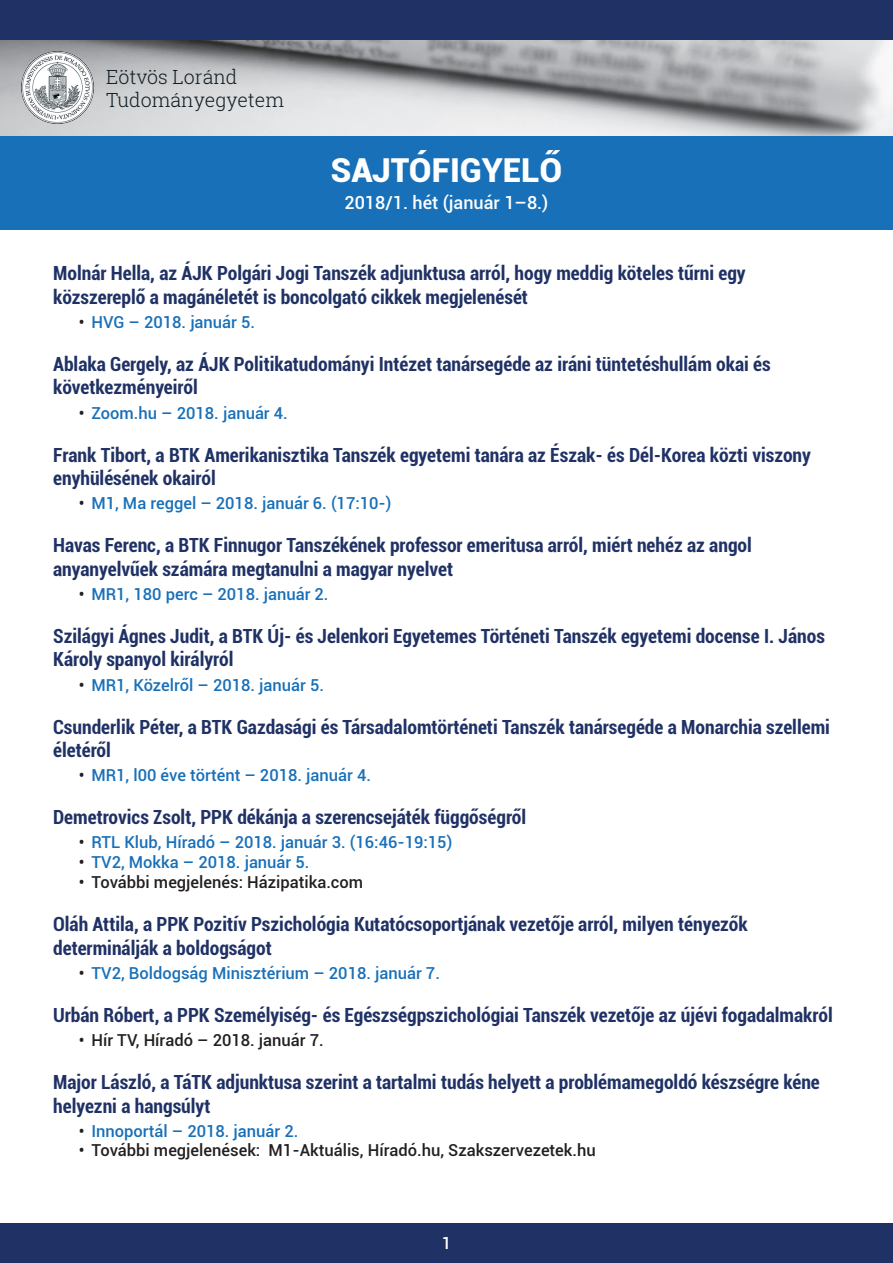
<style>
.page{position:relative;width:893px;height:1263px;background:#fff}
.page>*{position:absolute;margin:0;border:0;box-sizing:border-box;transform-origin:0 0}
.t1{font:900 33px "Roboto";color:#fff}
.t2{font:700 condensed 19.5px/23.4px "Roboto";color:#203265}
.t3{font:300 19.5px/23.4px "Roboto Slab";color:#0e1d27}
.t4{font:500 18px "Roboto";color:#fff}
.t5{font:500 16.5px "Roboto";color:#1870b9}
.t6{font:500 16.5px "Roboto";color:#231f20}
.t7{font:500 16.5px "Roboto";color:#fff}
.s1{color:#231f20}
</style>
<div class="page">
<img style="left:0;top:40px;width:893px;height:96px">
<div style="left:0;top:0;width:893px;height:40px;background:#203265"></div>
<img style="left:21px;top:51px;width:73px;height:72px">
<div style="left:0;top:1223px;width:893px;height:40px;background:#203265"></div>
<div style="left:0;top:136px;width:893px;height:94px;background:#1870b9"></div>
<p class="t3" style="left:106px;top:65px;width:179px">Eötvös Loránd<br>Tudományegyetem</p>
<h1 class="t1" style="left:331px;top:147px;width:233px">SAJTÓFIGYELŐ</h1>
<p class="t4" style="left:344px;top:190px;width:205px">2018/1. hét (január 1–8.)</p>
<p class="t2" style="left:53px;top:261px;width:694px">Molnár Hella, az ÁJK Polgári Jogi Tanszék adjunktusa arról, hogy meddig köteles tűrni egy közszereplő a magánéletét is boncolgató cikkek megjelenését</p>
<p class="t5" style="left:79px;top:310px;width:178px"><span class="s1">•</span> HVG – 2018. január 5.</p>
<p class="t2" style="left:53px;top:352px;width:719px">Ablaka Gergely, az ÁJK Politikatudományi Intézet tanársegéde az iráni tüntetéshullám okai és következményeiről</p>
<p class="t5" style="left:79px;top:401px;width:211px"><span class="s1">•</span> Zoom.hu – 2018. január 4.</p>
<p class="t2" style="left:53px;top:442px;width:759px">Frank Tibort, a BTK Amerikanisztika Tanszék egyetemi tanára az Észak- és Dél-Korea közti viszony enyhülésének okairól</p>
<p class="t5" style="left:79px;top:492px;width:314px"><span class="s1">•</span> M1, Ma reggel – 2018. január 6. (17:10-)</p>
<p class="t2" style="left:53px;top:533px;width:700px">Havas Ferenc, a BTK Finnugor Tanszékének professor emeritusa arról, miért nehéz az angol anyanyelvűek számára megtanulni a magyar nyelvet</p>
<p class="t5" style="left:79px;top:582px;width:251px"><span class="s1">•</span> MR1, 180 perc – 2018. január 2.</p>
<p class="t2" style="left:53px;top:624px;width:773px">Szilágyi Ágnes Judit, a BTK Új- és Jelenkori Egyetemes Történeti Tanszék egyetemi docense I. János<br>Károly spanyol királyról</p>
<p class="t5" style="left:79px;top:673px;width:247px"><span class="s1">•</span> MR1, Közelről – 2018. január 5.</p>
<p class="t2" style="left:53px;top:714px;width:778px">Csunderlik Péter, a BTK Gazdasági és Társadalomtörténeti Tanszék tanársegéde a Monarchia szellemi életéről</p>
<p class="t5" style="left:79px;top:764px;width:294px"><span class="s1">•</span> MR1, l00 éve történt – 2018. január 4.</p>
<p class="t2" style="left:53px;top:805px;width:474px">Demetrovics Zsolt, PPK dékánja a szerencsejáték függőségről</p>
<p class="t5" style="left:79px;top:831px;width:375px"><span class="s1">•</span> RTL Klub, Híradó – 2018. január 3. (16:46-19:15)</p>
<p class="t5" style="left:79px;top:851px;width:232px"><span class="s1">•</span> TV2, Mokka – 2018. január 5.</p>
<p class="t6" style="left:79px;top:870px;width:286px">• További megjelenés: Házipatika.com</p>
<p class="t2" style="left:53px;top:912px;width:696px">Oláh Attila, a PPK Pozitív Pszichológia Kutatócsoportjának vezetője arról, milyen tényezők determinálják a boldogságot</p>
<p class="t5" style="left:79px;top:961px;width:363px"><span class="s1">•</span> TV2, Boldogság Minisztérium – 2018. január 7.</p>
<p class="t2" style="left:53px;top:1002px;width:781px">Urbán Róbert, a PPK Személyiség- és Egészségpszichológiai Tanszék vezetője az újévi fogadalmakról</p>
<p class="t6" style="left:79px;top:1028px;width:247px">• Hír TV, Híradó – 2018. január 7.</p>
<p class="t2" style="left:53px;top:1070px;width:768px">Major László, a TáTK adjunktusa szerint a tartalmi tudás helyett a problémamegoldó készségre kéne helyezni a hangsúlyt</p>
<p class="t5" style="left:79px;top:1119px;width:221px"><span class="s1">•</span> Innoportál – 2018. január 2.</p>
<p class="t6" style="left:79px;top:1139px;width:519px">• További megjelenések: M1-Aktuális, Híradó.hu, Szakszervezetek.hu</p>
<p class="t7" style="left:442px;top:1232px;width:11px">1</p>
</div>
